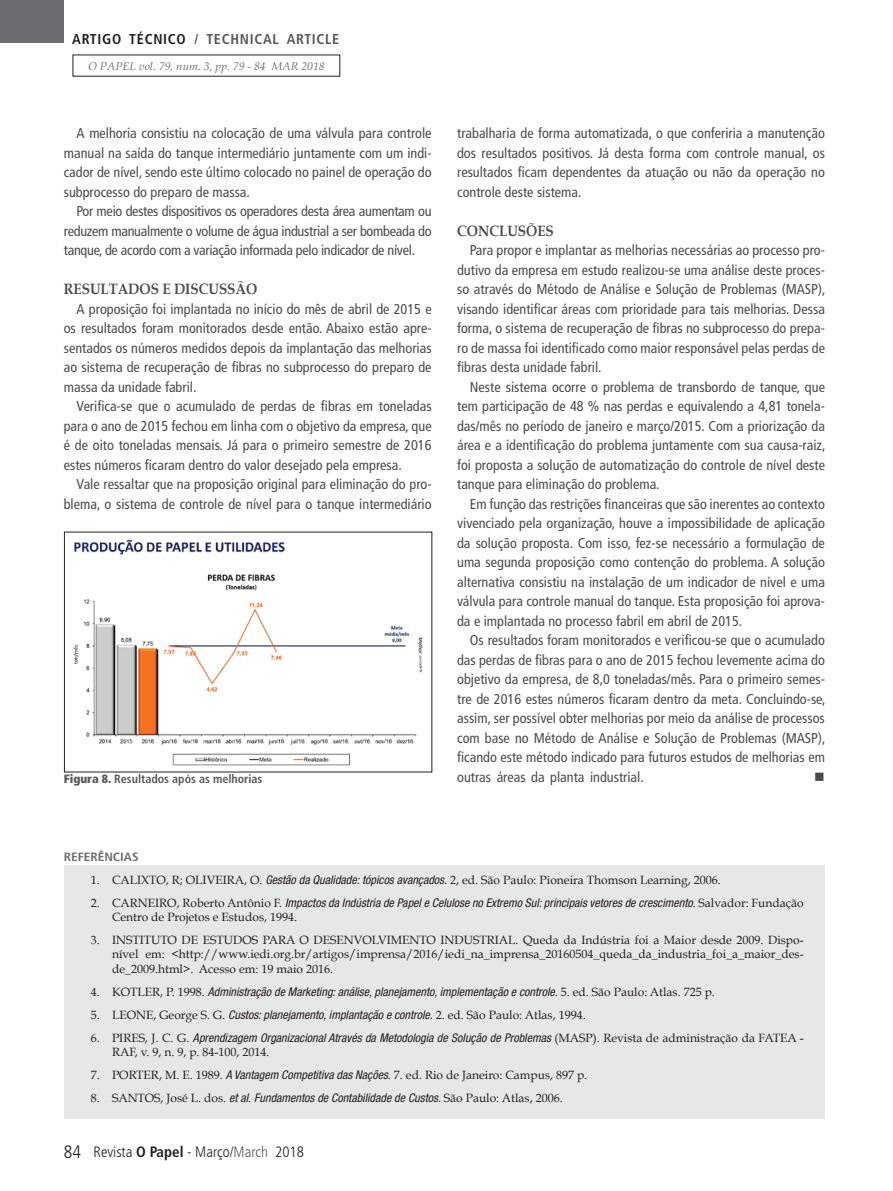
<style>
.page{position:relative;width:893px;height:1191px;background:#fff}
.page>*{position:absolute;margin:0;border:0;box-sizing:border-box;transform-origin:0 0}
.t1{font:300 condensed 15px "Frutiger LT Std";color:#231f20}
.t2{font:700 15px "Book Antiqua";color:#4b4c4d;scale:.9 1}
.t3{font:condensed 14.25px/19.5px "Frutiger LT Std";color:#4b4c4d;text-align:justify}
.t4{font:700 condensed 14.25px "Frutiger LT Std";letter-spacing:.05em;color:#57585a}
.t5{font:14.25px "Wingdings";color:#4b4c4d}
.t6{font:12px/14.4px "Book Antiqua";color:#231f20;text-align:justify}
.t7{font:italic condensed 12px "Helvetica Neue LT Std";color:#231f20}
.t8{font:700 condensed 12px "Frutiger LT Std";color:#57585a}
.t9{font:700 condensed 12px "Frutiger LT Std";color:#6c6d70;scale:1.1 1}
.t10{font:italic 11.25px "Book Antiqua";color:#6c6d70}
.s1{color:#231f20}
.s2{font-weight:900}
.s3{font-family:"Helvetica Neue LT Std";font-style:italic;font-stretch:condensed}
.s4{font-family:"Book Antiqua";font-style:normal;font-stretch:normal}
.s5{font-size:18px}
.s6{font-weight:700}
.s7{color:#57585a}
</style>
<div class="page">
<div style="left:0;top:0;width:64px;height:43px;background:#6c6d70"></div>
<div style="left:64px;top:865px;width:761px;height:253px;background:#e6e7e9"></div>
<img style="left:73px;top:539px;width:350px;height:227px">
<p class="t4" style="left:72px;top:30px;width:269px"><span class="s1">ARTIGO TÉCNICO</span> / TECHNICAL ARTICLE</p>
<p class="t10" style="left:88px;top:59px;width:238px">O PAPEL vol. 79, num. 3, pp. 79 - 84 MAR 2018</p>
<p class="t3" style="left:64px;top:124px;width:369px;text-indent:13px">A melhoria consistiu na colocação de uma válvula para controle manual na saída do tanque intermediário juntamente com um indi&shy;cador de nível, sendo este último colocado no painel de operação do subprocesso do preparo de massa.</p>
<p class="t3" style="left:64px;top:202px;width:369px;text-indent:13px">Por meio destes dispositivos os operadores desta área aumentam ou reduzem manualmente o volume de água industrial a ser bombeada do tanque, de acordo com a variação informada pelo indicador de nível.</p>
<p class="t2" style="left:64px;top:280px;width:216px">RESULTADOS E DISCUSSÃO</p>
<p class="t3" style="left:64px;top:299px;width:369px;text-indent:13px">A proposição foi implantada no início do mês de abril de 2015 e os resultados foram monitorados desde então. Abaixo estão apre&shy;sentados os números medidos depois da implantação das melhorias ao sistema de recuperação de fibras no subprocesso do preparo de massa da unidade fabril.</p>
<p class="t3" style="left:64px;top:397px;width:369px;text-indent:13px">Verifica-se que o acumulado de perdas de fibras em toneladas para o ano de 2015 fechou em linha com o objetivo da empresa, que é de oito toneladas mensais. Já para o primeiro semestre de 2016 estes números ficaram dentro do valor desejado pela empresa.</p>
<p class="t3" style="left:64px;top:475px;width:369px;text-align:right">Vale ressaltar que na proposição original para eliminação do pro&shy;blema, o sistema de controle de nível para o tanque intermediário</p>
<p class="t3" style="left:457px;top:124px;width:369px">trabalharia de forma automatizada, o que conferiria a manutenção dos resultados positivos. Já desta forma com controle manual, os resultados ficam dependentes da atuação ou não da operação no controle deste sistema.</p>
<p class="t2" style="left:457px;top:222px;width:109px">CONCLUSÕES</p>
<p class="t3" style="left:457px;top:241px;width:370px;text-indent:13px">Para propor e implantar as melhorias necessárias ao processo pro&shy;dutivo da empresa em estudo realizou-se uma análise deste proces&shy;so através do Método de Análise e Solução de Problemas (MASP), visando identificar áreas com prioridade para tais melhorias. Dessa forma, o sistema de recuperação de fibras no subprocesso do prepa&shy;ro de massa foi identificado como maior responsável pelas perdas de fibras desta unidade fabril.</p>
<p class="t3" style="left:457px;top:377px;width:370px;text-indent:13px">Neste sistema ocorre o problema de transbordo de tanque, que tem participação de 48 % nas perdas e equivalendo a 4,81 tonela&shy;das/mês no período de janeiro e março/2015. Com a priorização da área e a identificação do problema juntamente com sua causa-raiz, foi proposta a solução de automatização do controle de nível deste tanque para eliminação do problema.</p>
<p class="t3" style="left:457px;top:494px;width:369px;text-indent:13px">Em função das restrições financeiras que são inerentes ao contexto vivenciado pela organização, houve a impossibilidade de aplicação da solução proposta. Com isso, fez-se necessário a formulação de uma segunda proposição como contenção do problema. A solução alternativa consistiu na instalação de um indicador de nível e uma válvula para controle manual do tanque. Esta proposição foi aprova&shy;da e implantada no processo fabril em abril de 2015.</p>
<p class="t3" style="left:457px;top:631px;width:370px;text-indent:13px">Os resultados foram monitorados e verificou-se que o acumulado das perdas de fibras para o ano de 2015 fechou levemente acima do objetivo da empresa, de 8,0 toneladas/mês. Para o primeiro semes&shy;tre de 2016 estes números ficaram dentro da meta. Concluindo-se, assim, ser possível obter melhorias por meio da análise de processos com base no Método de Análise e Solução de Problemas (MASP), ficando este método indicado para futuros estudos de melhorias em</p>
<p class="t8" style="left:64px;top:771px;width:200px"><span class="s2">Figura 8.</span> Resultados após as melhorias</p>
<p class="t3" style="left:457px;top:767px;width:188px">outras áreas da planta industrial.</p>
<p class="t5" style="left:814px;top:769px;width:12px">■</p>
<p class="t9" style="left:64px;top:849px;width:70px">REFERÊNCIAS</p>
<p class="t6" style="left:91px;top:872px;width:632px">1. CALIXTO, R; OLIVEIRA, O. <span class="s3">Gestão da Qualidade: tópicos avançados</span>. 2, ed. São Paulo: Pioneira Thomson Learning, 2006.</p>
<p class="t7" style="left:91px;top:895px;width:714px"><span class="s4">2. CARNEIRO, Roberto Antônio F.</span> Impactos da Indústria de Papel e Celulose no Extremo Sul: principais vetores de crescimento<span class="s4">. Salvador: Fundação</span></p>
<p class="t6" style="left:112px;top:910px;width:187px">Centro de Projetos e Estudos, 1994.</p>
<p class="t6" style="left:112px;top:932px;width:693px;text-indent:-21px">3. INSTITUTO DE ESTUDOS PARA O DESENVOLVIMENTO INDUSTRIAL. Queda da Indústria foi a Maior desde 2009. Dispo&shy;nível em: &lt;http://www.iedi.org.br/artigos/imprensa/2016/iedi_na_imprensa_20160504_queda_da_industria_foi_a_maior_des&shy;de_2009.html&gt;. Acesso em: 19 maio 2016.</p>
<p class="t7" style="left:91px;top:984px;width:626px"><span class="s4">4. KOTLER, P. 1998.</span> Administração de Marketing: análise, planejamento, implementação e controle<span class="s4">. 5. ed. São Paulo: Atlas. 725 p.</span></p>
<p class="t6" style="left:91px;top:1007px;width:496px">5. LEONE, George S. G. <span class="s3">Custos: planejamento, implantação e controle.</span> 2. ed. São Paulo: Atlas, 1994.</p>
<p class="t7" style="left:91px;top:1030px;width:714px"><span class="s4">6. PIRES, J. C. G.</span> Aprendizagem Organizacional Através da Metodologia de Solução de Problemas <span class="s4">(MASP). Revista de administração da FATEA -</span></p>
<p class="t6" style="left:112px;top:1044px;width:159px">RAF, v. 9, n. 9, p. 84-100, 2014.</p>
<p class="t6" style="left:91px;top:1067px;width:498px">7. PORTER, M. E. 1989. <span class="s3">A Vantagem Competitiva das Nações</span>. 7. ed. Rio de Janeiro: Campus, 897 p.</p>
<p class="t6" style="left:91px;top:1090px;width:473px">8. SANTOS, José L. dos. <span class="s3">et al</span>. <span class="s3">Fundamentos de Contabilidade de Custos.</span> São Paulo: Atlas, 2006.</p>
<p class="t1" style="left:64px;top:1142px;width:242px"><span class="s5">84</span> Revista <span class="s6">O Papel</span> - Março/<span class="s7">March</span> 2018</p>
</div>
